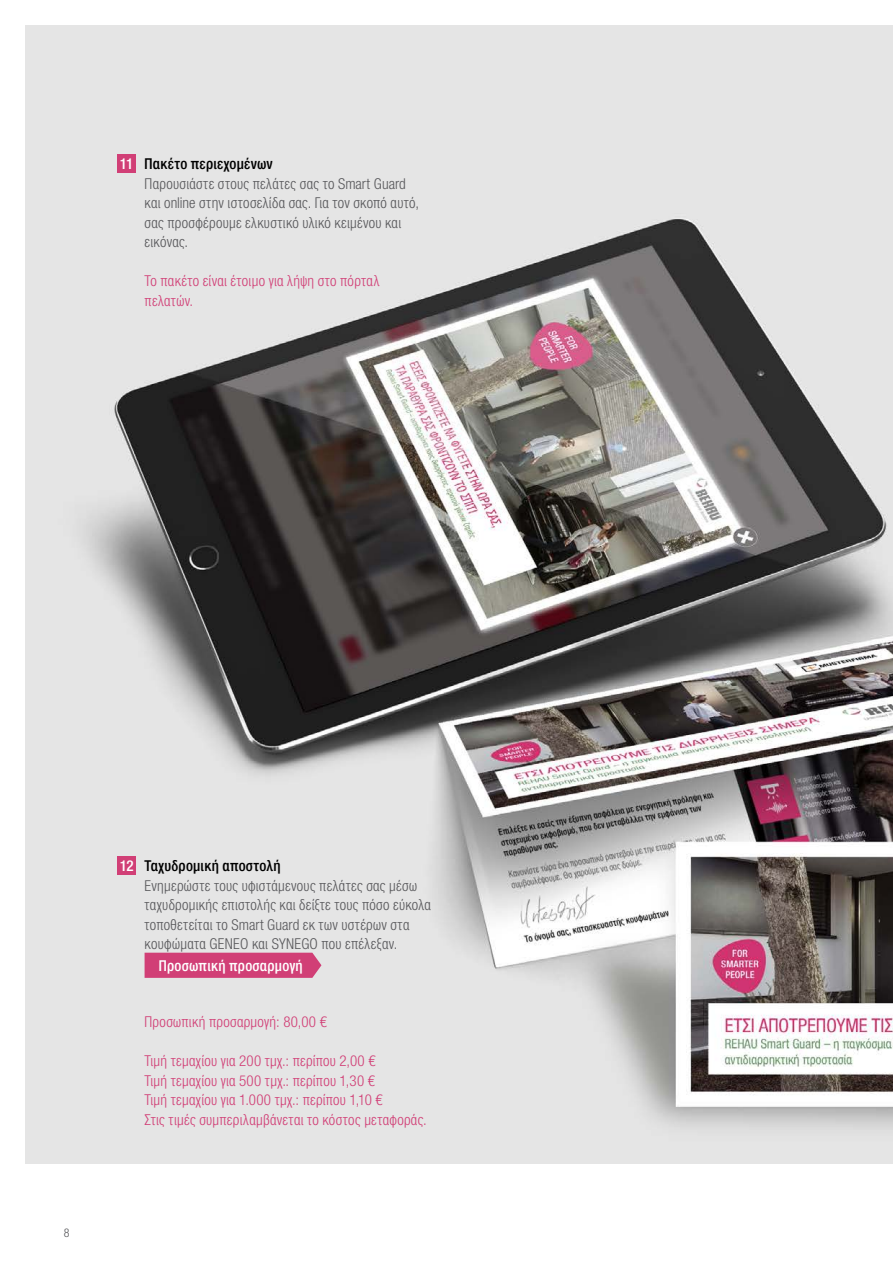
<style>
.page{position:relative;width:893px;height:1263px;background:#fff}
.page>*{position:absolute;margin:0;border:0;box-sizing:border-box;transform-origin:0 0}
.Bodytext{font:300 condensed 15px/19.5px "Helvetica Neue LTW1 G";letter-spacing:.02em;color:#58585b}
.Bodytext-2{font:300 condensed 15px/19.5px "Helvetica Neue LTW1 G";letter-spacing:.02em;color:#d13f76}
.Bodytext_headline{font:500 condensed 15px "Helvetica Neue LTW1 G";letter-spacing:.015em;color:#000}
.Balken_Individualisi{font:500 condensed 15px "Helvetica Neue LTW1 G";letter-spacing:.015em;color:#fff}
.Bodytext_headline-2{font:500 condensed 15px "Helvetica Neue LTW1 G";color:#fff}
.t1{font:300 condensed 12px "Helvetica Neue LTW1 G";color:#58585b}
</style>
<div class="page">
<img style="left:26px;top:26px;width:867px;height:1138px">
<div style="left:145px;top:953px;width:176px;height:25px;background:#d13f76"></div>
<div style="left:118px;top:154px;width:18px;height:19px;background:#d13f76"></div>
<div style="left:118px;top:856px;width:18px;height:18px;background:#d13f76"></div>
<p class="Bodytext_headline-2" style="left:120px;top:155px;width:15px">11</p>
<p class="Bodytext_headline" style="left:145px;top:155px;width:130px">Πακέτο περιεχομένων</p>
<p class="Bodytext" style="left:145px;top:174px;width:276px">Παρουσιάστε στους πελάτες σας το Smart Guard και online στην ιστοσελίδα σας. Για τον σκοπό αυτό, σας προσφέρουμε ελκυστικό υλικό κειμένου και εικόνας.</p>
<p class="Bodytext-2" style="left:145px;top:271px;width:236px">Το πακέτο είναι έτοιμο για λήψη στο πόρταλ πελατών.</p>
<p class="t1" style="left:64px;top:1226px;width:7px">8</p>
<p class="Bodytext_headline-2" style="left:120px;top:857px;width:15px">12</p>
<p class="Bodytext_headline" style="left:145px;top:857px;width:138px">Ταχυδρομική αποστολή</p>
<p class="Bodytext" style="left:145px;top:876px;width:288px">Ενημερώστε τους υφιστάμενους πελάτες σας μέσω ταχυδρομικής επιστολής και δείξτε τους πόσο εύκολα τοποθετείται το Smart Guard εκ των υστέρων στα κουφώματα GENEO και SYNEGO που επέλεξαν.</p>
<p class="Balken_Individualisi" style="left:159px;top:956px;width:146px">Προσωπική προσαρμογή</p>
<p class="Bodytext-2" style="left:145px;top:1012px;width:184px">Προσωπική προσαρμογή: 80,00 €</p>
<p class="Bodytext-2" style="left:145px;top:1051px;width:232px">Τιμή τεμαχίου για 200 τμχ.: περίπου 2,00 €</p>
<p class="Bodytext-2" style="left:145px;top:1071px;width:232px">Τιμή τεμαχίου για 500 τμχ.: περίπου 1,30 €</p>
<p class="Bodytext-2" style="left:145px;top:1090px;width:240px">Τιμή τεμαχίου για 1.000 τμχ.: περίπου 1,10 €</p>
<p class="Bodytext-2" style="left:145px;top:1110px;width:284px">Στις τιμές συμπεριλαμβάνεται το κόστος μεταφοράς.</p>
</div>
